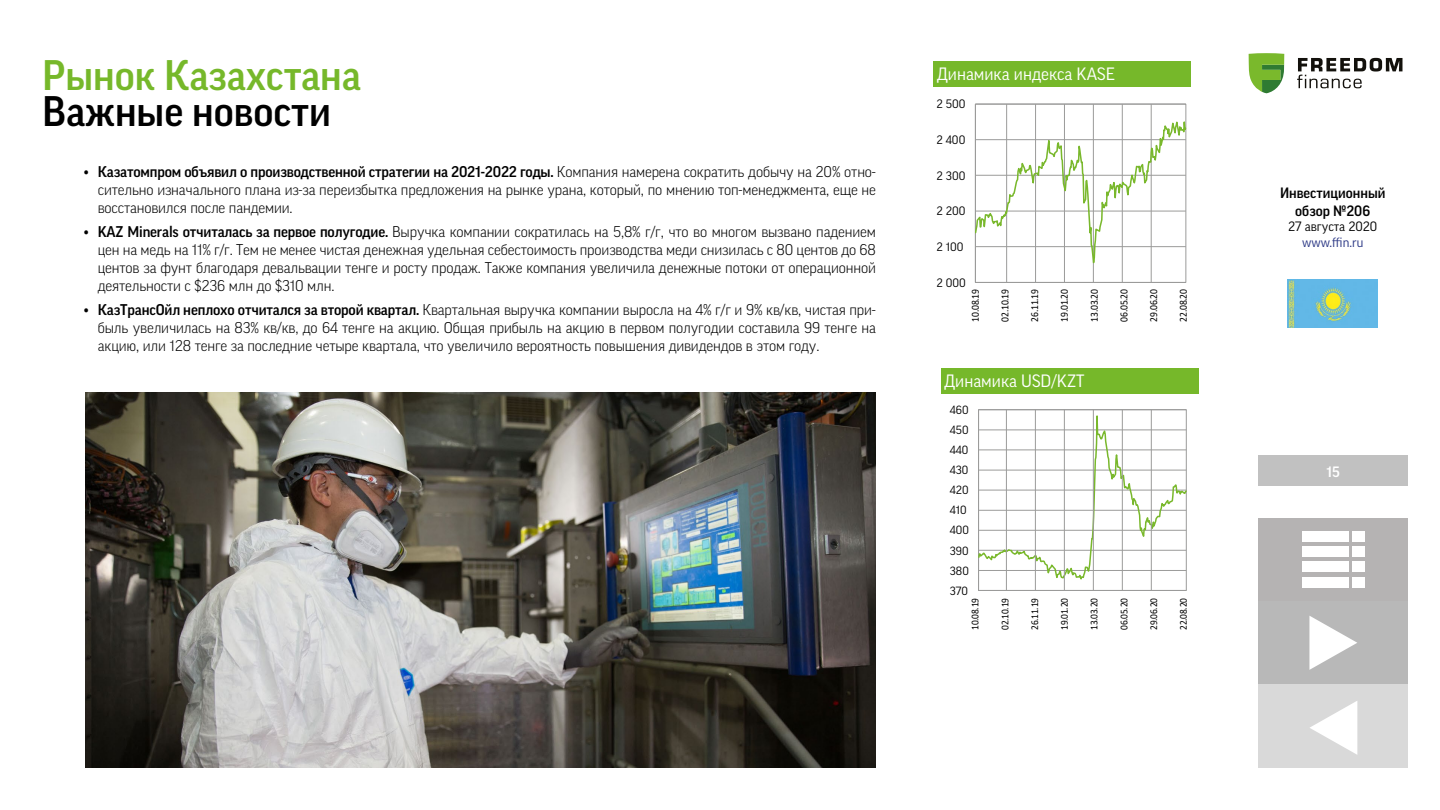
<style>
.page{position:relative;width:1440px;height:810px;background:#fff}
.page>*{position:absolute;margin:0;border:0;box-sizing:border-box;transform-origin:0 0}
.t1{font:500 41.25px "Good Pro";color:#76b82a}
.t2{font:500 41.25px "Good Pro";color:#000}
.t3{font:17.25px "Good Pro";color:#fff}
.t4{font:300 15px/18px "Good Pro";letter-spacing:-.01em;color:#000;text-align:justify}
.t5{font:500 14.48px/17.4px "Good Pro";color:#000;text-align:center}
.t6{font:500 14.48px "Good Pro";color:#fff}
.t7{font:13.05px "Good Pro";color:#000}
.t8{font:13.05px "Good Pro";color:#283583}
.t9{font:11.77px "Good Pro";color:#000}
.t10{font:11.48px "Good Pro";color:#000}
.t11{font:10.73px "Calibri";letter-spacing:-.025em;color:#000;scale:.9 1}
.t12{font:10.43px "Calibri";letter-spacing:-.025em;color:#000;scale:.9 1}
.s1{font-weight:500}
</style>
<div class="page">
<div style="left:1258px;top:456px;width:150px;height:30px;background:#c1c1c1"></div>
<svg style="left:1249px;top:53px;width:35px;height:40px"></svg>
<svg style="left:1297px;top:58px;width:105px;height:30px"></svg>
<div style="left:1259px;top:518px;width:149px;height:83px;background:#b5b3b3"></div>
<div style="left:1302px;top:531px;width:46px;height:11px;background:#fff"></div>
<div style="left:1352px;top:531px;width:13px;height:11px;background:#fff"></div>
<div style="left:1302px;top:547px;width:46px;height:10px;background:#fff"></div>
<div style="left:1352px;top:547px;width:13px;height:10px;background:#fff"></div>
<div style="left:1302px;top:562px;width:46px;height:10px;background:#fff"></div>
<div style="left:1352px;top:562px;width:13px;height:10px;background:#fff"></div>
<div style="left:1302px;top:577px;width:46px;height:11px;background:#fff"></div>
<div style="left:1352px;top:577px;width:13px;height:11px;background:#fff"></div>
<hr style="left:979px;top:590px;width:207px;height:1px;background:#9b9b9a">
<svg style="left:978px;top:410px;width:209px;height:174px"></svg>
<hr style="left:1006px;top:410px;width:1px;height:180px;background:#9b9b9a">
<hr style="left:1035px;top:410px;width:1px;height:180px;background:#9b9b9a">
<hr style="left:1064px;top:410px;width:1px;height:180px;background:#9b9b9a">
<hr style="left:1093px;top:410px;width:1px;height:180px;background:#9b9b9a">
<hr style="left:1122px;top:410px;width:1px;height:180px;background:#9b9b9a">
<hr style="left:1151px;top:410px;width:1px;height:180px;background:#9b9b9a">
<hr style="left:1151px;top:104px;width:1px;height:178px;background:#9b9b9a">
<hr style="left:1122px;top:104px;width:1px;height:178px;background:#9b9b9a">
<hr style="left:1093px;top:104px;width:1px;height:178px;background:#9b9b9a">
<hr style="left:1064px;top:104px;width:1px;height:178px;background:#9b9b9a">
<hr style="left:1035px;top:104px;width:1px;height:178px;background:#9b9b9a">
<hr style="left:1006px;top:104px;width:1px;height:178px;background:#9b9b9a">
<hr style="left:975px;top:282px;width:211px;height:1px;background:#9b9b9a">
<svg style="left:975px;top:104px;width:212px;height:171px"></svg>
<div style="left:934px;top:61px;width:257px;height:26px;background:#76b82a"></div>
<div style="left:941px;top:368px;width:258px;height:25px;background:#76b82a"></div>
<img style="left:1287px;top:279px;width:91px;height:49px">
<div style="left:1259px;top:601px;width:149px;height:83px;background:#b8b8b8"></div>
<svg style="left:1309px;top:616px;width:48px;height:54px"></svg>
<div style="left:1259px;top:684px;width:149px;height:83px;background:#d9d9d9"></div>
<svg style="left:1310px;top:701px;width:47px;height:54px"></svg>
<img style="left:85px;top:392px;width:791px;height:375px">
<p class="t1" style="left:42px;top:52px;width:321px">Рынок Казахстана</p>
<p class="t2" style="left:42px;top:88px;width:291px">Важные новости</p>
<p class="t4" style="left:98px;top:163px;width:780px;text-indent:-14px"><span class="s1">• Казатомпром объявил о производственной стратегии на 2021-2022 годы.</span> Компания намерена сократить добычу на 20% отно&shy;сительно изначального плана из-за переизбытка предложения на рынке урана, который, по мнению топ-менеджмента, еще не восстановился после пандемии.</p>
<p class="t4" style="left:98px;top:223px;width:780px;text-indent:-14px"><span class="s1">• KAZ Minerals отчиталась за первое полугодие.</span> Выручка компании сократилась на 5,8% г/г, что во многом вызвано падением цен на медь на 11% г/г. Тем не менее чистая денежная удельная себестоимость производства меди снизилась с 80 центов до 68 центов за фунт благодаря девальвации тенге и росту продаж. Также компания увеличила денежные потоки от операционной деятельности с $236 млн до $310 млн.</p>
<p class="t4" style="left:98px;top:301px;width:780px;text-indent:-14px"><span class="s1">• КазТрансОйл неплохо отчитался за второй квартал.</span> Квартальная выручка компании выросла на 4% г/г и 9% кв/кв, чистая при&shy;быль увеличилась на 83% кв/кв, до 64 тенге на акцию. Общая прибыль на акцию в первом полугодии составила 99 тенге на акцию, или 128 тенге за последние четыре квартала, что увеличило вероятность повышения дивидендов в этом году.</p>
<p class="t3" style="left:937px;top:64px;width:179px">Динамика индекса KASE</p>
<p class="t9" style="left:936px;top:97px;width:31px">2 500</p>
<p class="t9" style="left:936px;top:133px;width:30px">2 400</p>
<p class="t9" style="left:936px;top:169px;width:31px">2 300</p>
<p class="t9" style="left:936px;top:204px;width:31px">2 200</p>
<p class="t9" style="left:936px;top:240px;width:29px">2 100</p>
<p class="t9" style="left:936px;top:276px;width:31px">2 000</p>
<p class="t11" style="left:968px;top:322px;width:38px;rotate:-90deg">10.08.19</p>
<p class="t11" style="left:998px;top:322px;width:38px;rotate:-90deg">02.10.19</p>
<p class="t11" style="left:1027px;top:322px;width:38px;rotate:-90deg">26.11.19</p>
<p class="t11" style="left:1057px;top:322px;width:38px;rotate:-90deg">19.01.20</p>
<p class="t11" style="left:1087px;top:322px;width:38px;rotate:-90deg">13.03.20</p>
<p class="t11" style="left:1116px;top:322px;width:38px;rotate:-90deg">06.05.20</p>
<p class="t11" style="left:1146px;top:322px;width:38px;rotate:-90deg">29.06.20</p>
<p class="t11" style="left:1176px;top:322px;width:38px;rotate:-90deg">22.08.20</p>
<p class="t3" style="left:945px;top:371px;width:141px">Динамика USD/KZT</p>
<p class="t10" style="left:950px;top:403px;width:20px">460</p>
<p class="t10" style="left:950px;top:423px;width:20px">450</p>
<p class="t10" style="left:950px;top:443px;width:20px">440</p>
<p class="t10" style="left:950px;top:463px;width:20px">430</p>
<p class="t10" style="left:950px;top:484px;width:20px">420</p>
<p class="t10" style="left:950px;top:504px;width:18px">410</p>
<p class="t10" style="left:950px;top:524px;width:21px">400</p>
<p class="t10" style="left:950px;top:544px;width:20px">390</p>
<p class="t10" style="left:950px;top:564px;width:20px">380</p>
<p class="t10" style="left:950px;top:584px;width:20px">370</p>
<p class="t12" style="left:968px;top:630px;width:37px;rotate:-90deg">10.08.19</p>
<p class="t12" style="left:998px;top:630px;width:37px;rotate:-90deg">02.10.19</p>
<p class="t12" style="left:1027px;top:630px;width:37px;rotate:-90deg">26.11.19</p>
<p class="t12" style="left:1057px;top:630px;width:37px;rotate:-90deg">19.01.20</p>
<p class="t12" style="left:1087px;top:630px;width:37px;rotate:-90deg">13.03.20</p>
<p class="t12" style="left:1117px;top:630px;width:37px;rotate:-90deg">06.05.20</p>
<p class="t12" style="left:1146px;top:630px;width:37px;rotate:-90deg">29.06.20</p>
<p class="t12" style="left:1176px;top:630px;width:37px;rotate:-90deg">22.08.20</p>
<p class="t5" style="left:1280px;top:185px;width:107px">Инвестиционный обзор №206</p>
<p class="t7" style="left:1288px;top:219px;width:91px">27 августа 2020</p>
<p class="t8" style="left:1302px;top:235px;width:63px">www.ffin.ru</p>
<p class="t6" style="left:1327px;top:463px;width:15px">15</p>
</div>
